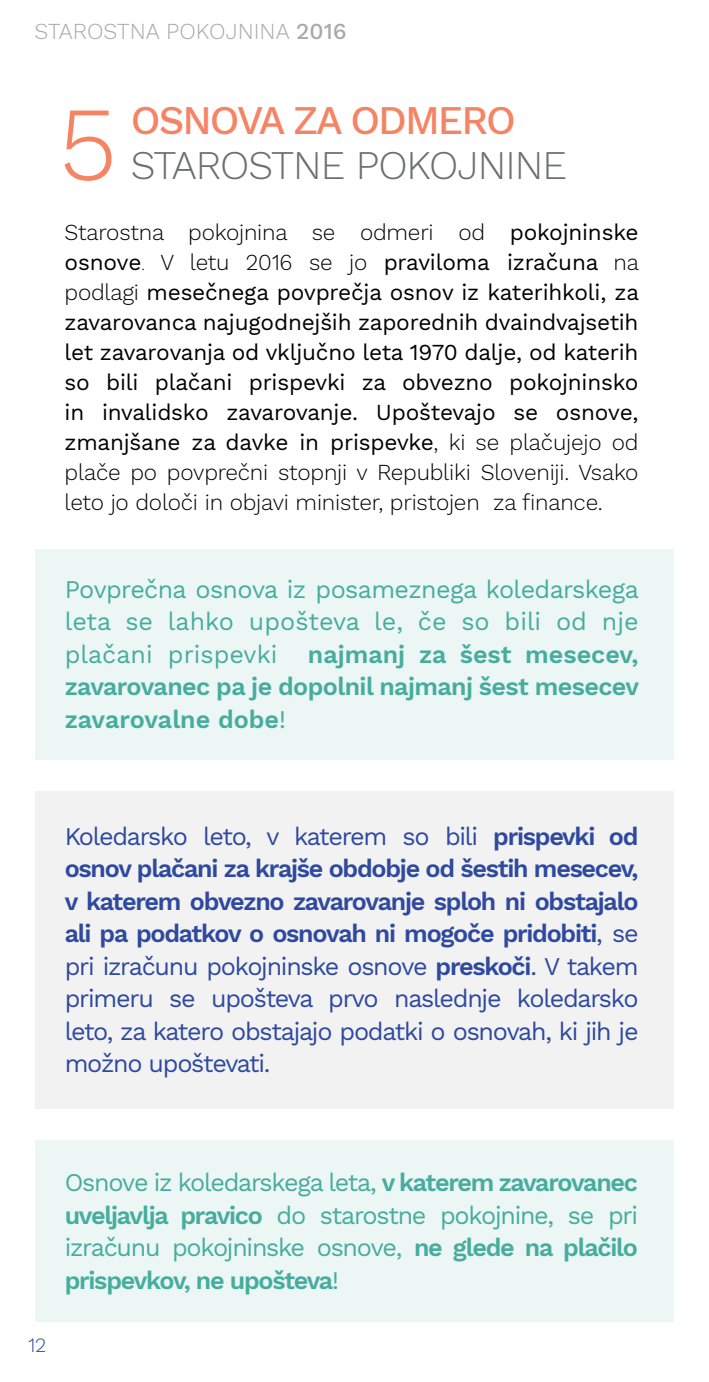
<style>
.page{position:relative;width:709px;height:1382px;background:#fff}
.page>*{position:absolute;margin:0;border:0;box-sizing:border-box;transform-origin:0 0}
.t1{font:300 105px "Work Sans";color:#f58465}
.t2{font:300 40px "Work Sans";letter-spacing:-.025em;color:#6d6e71}
.t3{font:500 40px "Work Sans";letter-spacing:-.05em;color:#f58465}
.t4{font:25px/32.5px "Work Sans";letter-spacing:-.05em;color:#46ad9e;text-align:justify}
.t5{font:25px/32.5px "Work Sans";letter-spacing:-.05em;color:#2e499e;text-align:justify}
.t6{font:22.5px/30px "Work Sans";letter-spacing:-.01em;color:#000;text-align:justify}
.t7{font:300 22.5px "Work Sans";color:#a7a9ac}
.t8{font:300 20px "Work Sans";color:#2e499e}
.s1{font-weight:500}
.s2{font-weight:300}
.s3{font-weight:200}
.s4{font-weight:600}
</style>
<div class="page">
<div style="left:35px;top:791px;width:638px;height:317px;background:#f1f1f2"></div>
<div style="left:35px;top:549px;width:638px;height:211px;background:#ecf6f5"></div>
<div style="left:35px;top:1140px;width:638px;height:182px;background:#ecf6f5"></div>
<p class="t7" style="left:35px;top:18px;width:314px">STAROSTNA POKOJNINA <span class="s1">2016</span></p>
<h1 class="t1" style="left:59px;top:82px;width:60px">5</h1>
<h2 class="t3" style="left:131px;top:97px;width:386px">OSNOVA ZA ODMERO</h2>
<h2 class="t2" style="left:131px;top:142px;width:437px">STAROSTNE POKOJNINE</h2>
<p class="t6" style="left:65px;top:218px;width:576px"><span class="s2">Starostna pokojnina se odmeri od</span> pokojninske osnove<span class="s3">.</span> <span class="s2">V letu 2016 se jo</span> praviloma izračuna <span class="s2">na podlagi</span> mesečnega povprečja osnov iz katerihkoli, za zavarovanca najugodnejših zaporednih dvaindvajsetih let zavarovanja od vključno leta 1970 dalje, od katerih so bili plačani prispevki za obvezno pokojninsko in invalidsko zavarovanje. Upoštevajo se osnove, zmanjšane za davke in prispevke<span class="s2">, ki se plačujejo od plače po povprečni stopnji v Republiki Sloveniji. Vsako leto jo določi in objavi minister, pristojen za finance.</span></p>
<p class="t4" style="left:65px;top:574px;width:576px">Povprečna osnova iz posameznega koledarskega leta se lahko upošteva le, če so bili od nje plačani prispevki <span class="s4">najmanj za šest mesecev, zavarovanec pa je dopolnil najmanj šest mesecev zavarovalne dobe</span>!</p>
<p class="t5" style="left:65px;top:821px;width:575px">Koledarsko leto, v katerem so bili <span class="s4">prispevki od osnov plačani za krajše obdobje od šestih mesecev, v katerem obvezno zavarovanje sploh ni obstajalo ali pa podatkov o osnovah ni mogoče pridobiti</span>, se pri izračunu pokojninske osnove <span class="s4">preskoči</span>. V takem primeru se upošteva prvo naslednje koledarsko leto, za katero obstajajo podatki o osnovah, ki jih je možno upoštevati.</p>
<p class="t8" style="left:28px;top:1333px;width:20px">12</p>
<p class="t4" style="left:65px;top:1168px;width:575px">Osnove iz koledarskega leta, <span class="s4">v katerem zavarovanec uveljavlja pravico</span> do starostne pokojnine, se pri izračunu pokojninske osnove, <span class="s4">ne glede na plačilo prispevkov, ne upošteva</span>!</p>
</div>
